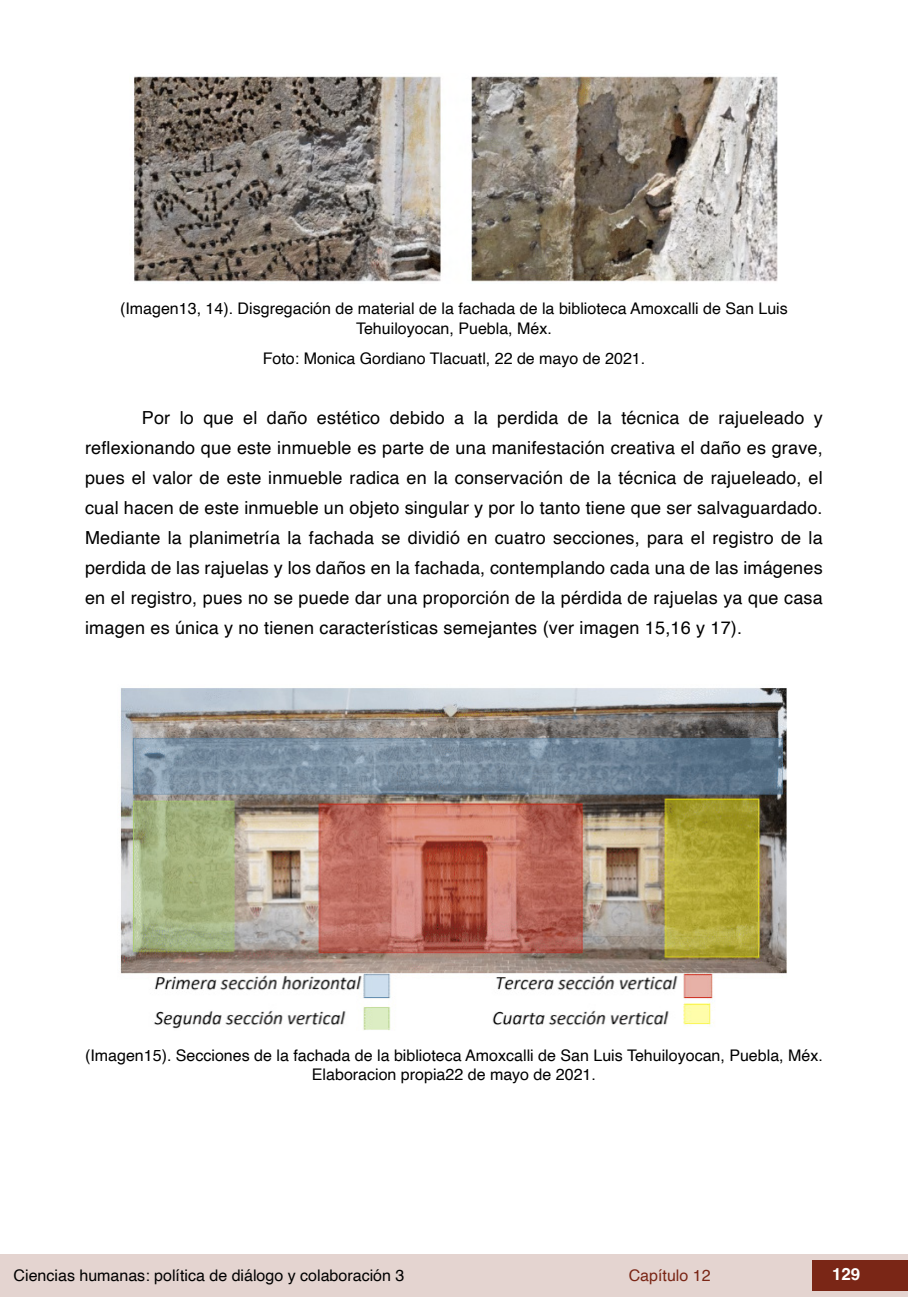
<style>
.page{position:relative;width:908px;height:1304px;background:#fff}
.page>*{position:absolute;margin:0;border:0;box-sizing:border-box;transform-origin:0 0}
.t1{font:18px/30px "Helvetica";letter-spacing:.01em;color:#000;text-align:justify}
.t2{font:700 16.8px "Helvetica";color:#fff}
.t3{font:16px/19.2px "Helvetica";color:#000;text-align:center}
.t4{font:16px "Helvetica";color:#7a2616}
</style>
<div class="page">
<div style="left:0;top:1254px;width:906px;height:43px;background:#e4d4d0"></div>
<div style="left:812px;top:1261px;width:95px;height:30px;background:#7a2616"></div>
<img style="left:134px;top:76px;width:643px;height:206px">
<img style="left:120px;top:688px;width:667px;height:343px">
<p class="t3" style="left:120px;top:300px;width:669px">(Imagen13, 14). Disgregación de material de la fachada de la biblioteca Amoxcalli de San Luis<br>Tehuiloyocan, Puebla, Méx.</p>
<p class="t3" style="left:262px;top:349px;width:384px">Foto: Monica Gordiano Tlacuatl, 22 de mayo de 2021.</p>
<p class="t1" style="left:85px;top:403px;width:738px;text-indent:57px">Por lo que el daño estético debido a la perdida de la técnica de rajueleado y reflexionando que este inmueble es parte de una manifestación creativa el daño es grave, pues el valor de este inmueble radica en la conservación de la técnica de rajueleado, el cual hacen de este inmueble un objeto singular y por lo tanto tiene que ser salvaguardado.<br>Mediante la planimetría la fachada se dividió en cuatro secciones, para el registro de la perdida de las rajuelas y los daños en la fachada, contemplando cada una de las imágenes en el registro, pues no se puede dar una proporción de la pérdida de rajuelas ya que casa imagen es única y no tienen características semejantes (ver imagen 15,16 y 17).</p>
<p class="t3" style="left:85px;top:1046px;width:739px">(Imagen15). Secciones de la fachada de la biblioteca Amoxcalli de San Luis Tehuiloyocan, Puebla, Méx.<br>Elaboracion propia22 de mayo de 2021.</p>
<p class="t3" style="left:14px;top:1266px;width:392px">Ciencias humanas: política de diálogo y colaboración 3</p>
<p class="t4" style="left:628px;top:1263px;width:83px">Capítulo 12</p>
<p class="t2" style="left:831px;top:1264px;width:30px">129</p>
</div>
